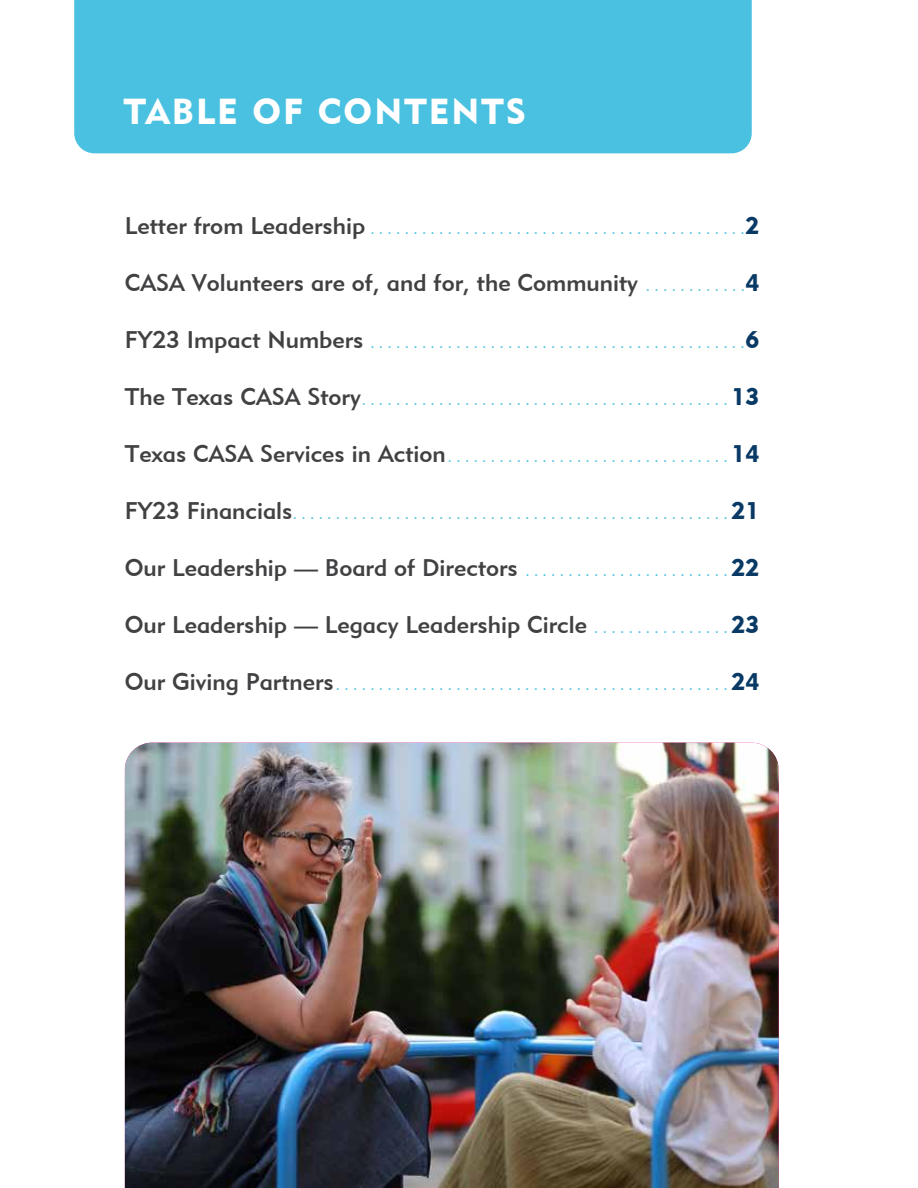
<style>
.page{position:relative;width:918px;height:1188px;background:#fff}
.page>*{position:absolute;margin:0;border:0;box-sizing:border-box;transform-origin:0 0}
.t1{font:36px "Geometric 415 BT Black A";letter-spacing:.06em;color:#fff}
.t2{font:24px "Geometric 415 BT Medium A";color:#414042}
.t3{font:15px "Geometric 415 BT Medium A";color:#4ac1e0}
.s1{font-size:24px;color:#414042}
.s2{font-family:"Geometric 415 BT Black A";font-size:24px;color:#093a65}
.s3{font-size:15px;color:#4ac1e0}
.s4{font-family:"Geometric 415 BT Black A";color:#093a65}
</style>
<div class="page">
<div style="left:74px;top:0;width:678px;height:153px;background:#4ac1e0"></div>
<img style="left:125px;top:743px;width:654px;height:445px">
<h1 class="t1" style="left:124px;top:90px;width:403px">TABLE OF CONTENTS</h1>
<p class="t3" style="left:125px;top:220px;width:636px"><span class="s1">Letter from Leadership</span> . . . . . . . . . . . . . . . . . . . . . . . . . . . . . . . . . . . . . . . . . . . <span class="s2">2</span></p>
<h2 class="t2" style="left:125px;top:268px;width:636px">CASA Volunteers are of, and for, the Community <span class="s3">. . . . . . . . . . .</span> <span class="s4">4</span></h2>
<p class="t3" style="left:125px;top:334px;width:636px"><span class="s1">FY23 Impact Numbers</span> . . . . . . . . . . . . . . . . . . . . . . . . . . . . . . . . . . . . . . . . . . . <span class="s2">6</span></p>
<p class="t3" style="left:125px;top:391px;width:636px"><span class="s1">The Texas CASA Story</span> . . . . . . . . . . . . . . . . . . . . . . . . . . . . . . . . . . . . . . . . . . <span class="s2">13</span></p>
<p class="t3" style="left:125px;top:448px;width:636px"><span class="s1">Texas CASA Services in Action</span> . . . . . . . . . . . . . . . . . . . . . . . . . . . . . . . . <span class="s2">14</span></p>
<p class="t3" style="left:125px;top:505px;width:636px"><span class="s1">FY23 Financials</span> . . . . . . . . . . . . . . . . . . . . . . . . . . . . . . . . . . . . . . . . . . . . . . . . . . <span class="s2">21</span></p>
<h2 class="t2" style="left:125px;top:553px;width:636px">Our Leadership — Board of Directors <span class="s3">. . . . . . . . . . . . . . . . . . . . . . .</span> <span class="s4">22</span></h2>
<h2 class="t2" style="left:125px;top:610px;width:636px">Our Leadership — Legacy Leadership Circle <span class="s3">. . . . . . . . . . . . . . .</span> <span class="s4">23</span></h2>
<p class="t3" style="left:125px;top:676px;width:636px"><span class="s1">Our Giving Partners</span> . . . . . . . . . . . . . . . . . . . . . . . . . . . . . . . . . . . . . . . . . . . . . <span class="s2">24</span></p>
</div>
